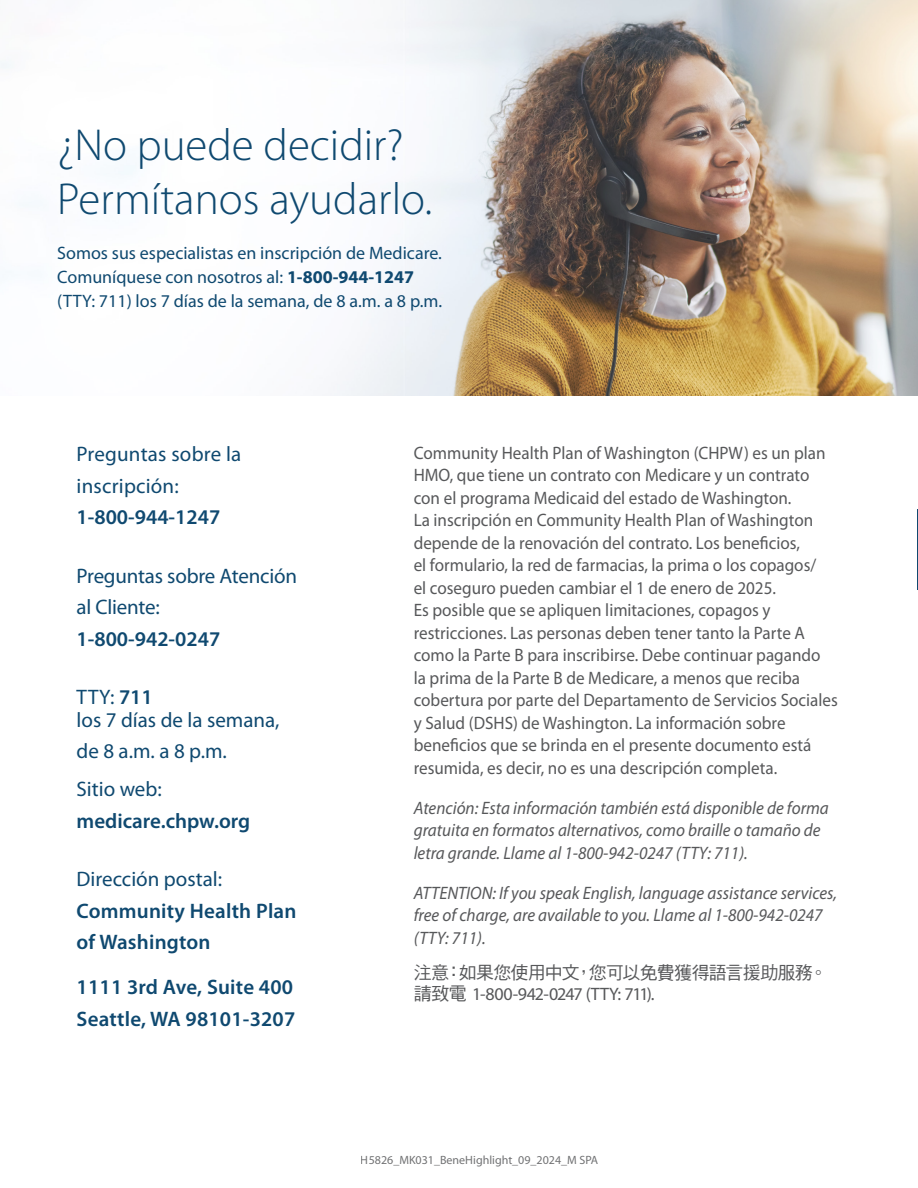
<style>
.page{position:relative;width:918px;height:1188px;background:#fff}
.page>*{position:absolute;margin:0;border:0;box-sizing:border-box;transform-origin:0 0}
.t1{font:300 45px/54px "Myriad Pro";color:#0f4970}
.Contact_information{font:21px/31.5px "Myriad Pro";color:#0f4970}
.Contact_information-2{font:600 21px/31.5px "Myriad Pro";letter-spacing:.01em;color:#0f4970}
.t2{font:18px/22.5px "Myriad Pro";color:#57585a;scale:.95 1}
.t3{font:italic 18px/22.5px "Myriad Pro";color:#57585a;scale:.95 1}
.t4{font:18px/24px "Myriad Pro";color:#0f4970}
.t5{font:18px/21.6px "DF Hei Std W5";letter-spacing:-.04em;color:#57585a}
.t6{font:12px "Myriad Pro";color:#57585a}
.s1{font-weight:700}
.s2{font-weight:600}
.s3{font-weight:400}
.s4{font-family:"Myriad Pro"}
</style>
<div class="page">
<img style="left:0;top:0;width:918px;height:395px">
<hr style="left:917px;top:509px;width:1px;height:81px;background:#0f4970">
<p class="t1" style="left:57px;top:119px;width:377px">¿No puede decidir?<br>Permítanos ayudarlo.</p>
<p class="t4" style="left:57px;top:240px;width:387px">Somos sus especialistas en inscripción de Medicare.<br>Comuníquese con nosotros al: <span class="s1">1-800-944-1247 </span>(TTY: 711) los 7 días de la semana, de 8 a.m. a 8 p.m.</p>
<p class="Contact_information" style="left:77px;top:438px;width:166px">Preguntas sobre la inscripción:<br><span class="s2">1-800-944-1247</span></p>
<p class="Contact_information" style="left:77px;top:560px;width:222px">Preguntas sobre Atención al Cliente:<br><span class="s2">1-800-942-0247</span></p>
<p class="Contact_information" style="left:77px;top:686px;width:205px;line-height:22.5px">TTY: <span class="s2">711<br></span>los 7 días de la semana,</p>
<p class="Contact_information" style="left:77px;top:735px;width:152px">de 8 a.m. a 8 p.m.</p>
<p class="Contact_information-2" style="left:77px;top:774px;width:175px"><span class="s3">Sitio web: </span>medicare.chpw.org</p>
<p class="Contact_information-2" style="left:77px;top:864px;width:221px"><span class="s3">Dirección postal:<br></span>Community Health Plan of Washington</p>
<p class="Contact_information-2" style="left:77px;top:972px;width:220px">1111 3rd Ave, Suite 400<br>Seattle, WA 98101-3207</p>
<p class="t2" style="left:414px;top:441px;width:448px">Community Health Plan of Washington (CHPW) es un plan HMO, que tiene un contrato con Medicare y un contrato con el programa Medicaid del estado de Washington.<br>La inscripción en Community Health Plan of Washington depende de la renovación del contrato. Los beneficios,<br>el formulario, la red de farmacias, la prima o los copagos/<br>el coseguro pueden cambiar el 1 de enero de 2025.<br>Es posible que se apliquen limitaciones, copagos y restricciones. Las personas deben tener tanto la Parte A como la Parte B para inscribirse. Debe continuar pagando<br>la prima de la Parte B de Medicare, a menos que reciba cobertura por parte del Departamento de Servicios Sociales y Salud (DSHS) de Washington. La información sobre beneficios que se brinda en el presente documento está resumida, es decir, no es una descripción completa.</p>
<p class="t3" style="left:414px;top:796px;width:439px">Atención: Esta información también está disponible de forma gratuita en formatos alternativos, como braille o tamaño de letra grande. Llame al 1-800-942-0247 (TTY: 711).</p>
<p class="t3" style="left:414px;top:881px;width:447px">ATTENTION: If you speak English, language assistance services, free of charge, are available to you. Llame al 1-800-942-0247 (TTY: 711).</p>
<p class="t5" style="left:414px;top:961px;width:415px">注意：如果您使用中文，您可以免費獲得語言援助服務。請致電 <span class="s4">1-800-942-0247 (TTY: 711).</span></p>
<p class="t6" style="left:361px;top:1153px;width:239px">H5826_MK031_BeneHighlight_09_2024_M SPA</p>
</div>
